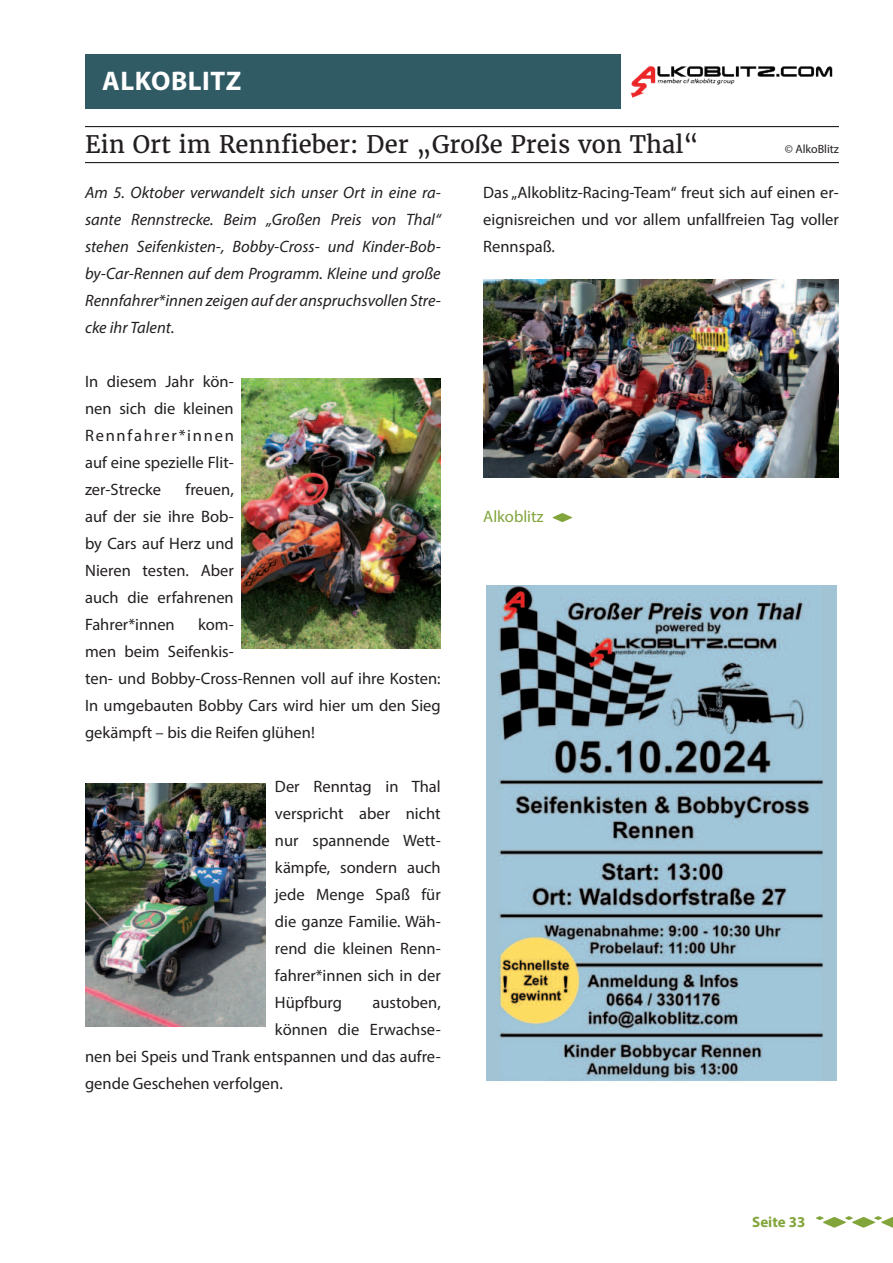
<style>
.page{position:relative;width:893px;height:1263px;background:#fff}
.page>*{position:absolute;margin:0;border:0;box-sizing:border-box;transform-origin:0 0}
.t1{font:700 27px "Myriad Pro";letter-spacing:.02em;color:#fff}
.t2{font:24px "Merriweather";color:#231f20}
.t3{font:16.5px/27px "Myriad Pro";color:#231f20;text-align:justify}
.t4{font:italic 16.5px/27px "Myriad Pro";color:#231f20;text-align:justify}
.t5{font:16.5px "Myriad Pro";color:#82a53b}
.t6{font:700 15px "Myriad Pro";color:#82a53b}
.t7{font:12px "Myriad Pro";color:#231f20}
</style>
<div class="page">
<svg style="left:816px;top:1216px;width:77px;height:11px"></svg>
<div style="left:85px;top:54px;width:536px;height:54px;background:#315b64"></div>
<img style="left:486px;top:585px;width:350px;height:495px">
<img style="left:630px;top:66px;width:203px;height:32px">
<img style="left:241px;top:378px;width:200px;height:270px">
<img style="left:85px;top:783px;width:180px;height:243px">
<img style="left:483px;top:279px;width:356px;height:198px">
<hr style="left:85px;top:126px;width:754px;height:1px;background:#231f20">
<hr style="left:85px;top:162px;width:754px;height:1px;background:#231f20">
<svg style="left:553px;top:513px;width:19px;height:9px"></svg>
<h1 class="t1" style="left:102px;top:65px;width:141px">ALKOBLITZ</h1>
<h2 class="t2" style="left:85px;top:129px;width:615px">Ein Ort im Renn昀椀eber: Der „Große Preis von Thal“</h2>
<p class="t7" style="left:785px;top:143px;width:56px">© AlkoBlitz</p>
<p class="t4" style="left:85px;top:180px;width:357px">Am 5. Oktober verwandelt sich unser Ort in eine ra&shy;sante Rennstrecke. Beim „Großen Preis von Thal“ stehen Seifenkisten-, Bobby-Cross- und Kinder-Bob&shy;by-Car-Rennen auf dem Programm. Kleine und große Rennfahrer*innen zeigen auf der anspruchsvollen Stre&shy;cke ihr Talent.</p>
<p class="t3" style="left:85px;top:369px;width:150px">In diesem Jahr kön&shy;nen sich die kleinen Rennfahrer*innen auf eine spezielle Flit&shy;zer-Strecke</p>
<p class="t3" style="left:85px;top:476px;width:150px;text-indent:101px">freuen, auf der sie ihre Bob&shy;by Cars auf Herz und Nieren testen. Aber auch die erfahrenen Fahrer*innen</p>
<p class="t3" style="left:85px;top:611px;width:357px;text-align:left;text-indent:113px">kom-<br>men beim Seifenkis-<br>ten- und Bobby-Cross-Rennen voll auf ihre Kosten:<br>In umgebauten Bobby Cars wird hier um den Sieg gekämpft – bis die Reifen glühen!</p>
<p class="t3" style="left:275px;top:773px;width:167px">Der Renntag in Thal verspricht aber nicht nur spannende Wett&shy;kämpfe, sondern auch jede Menge Spaß für die ganze Familie. Wäh&shy;rend die kleinen Renn&shy;fahrer*innen sich in der Hüpfburg</p>
<p class="t3" style="left:372px;top:989px;width:70px">austoben,</p>
<p class="t3" style="left:275px;top:1016px;width:167px">können die Erwachse-</p>
<p class="t3" style="left:85px;top:1043px;width:357px">nen bei Speis und Trank entspannen und das aufre-</p>
<p class="t3" style="left:85px;top:1070px;width:199px">gende Geschehen verfolgen.</p>
<p class="t3" style="left:483px;top:180px;width:357px">Das „Alkoblitz-Racing-Team“ freut sich auf einen er&shy;eignisreichen und vor allem unfallfreien Tag voller Rennspaß.</p>
<p class="t5" style="left:483px;top:508px;width:62px">Alkoblitz</p>
<p class="t6" style="left:752px;top:1213px;width:55px">Seite 33</p>
</div>
